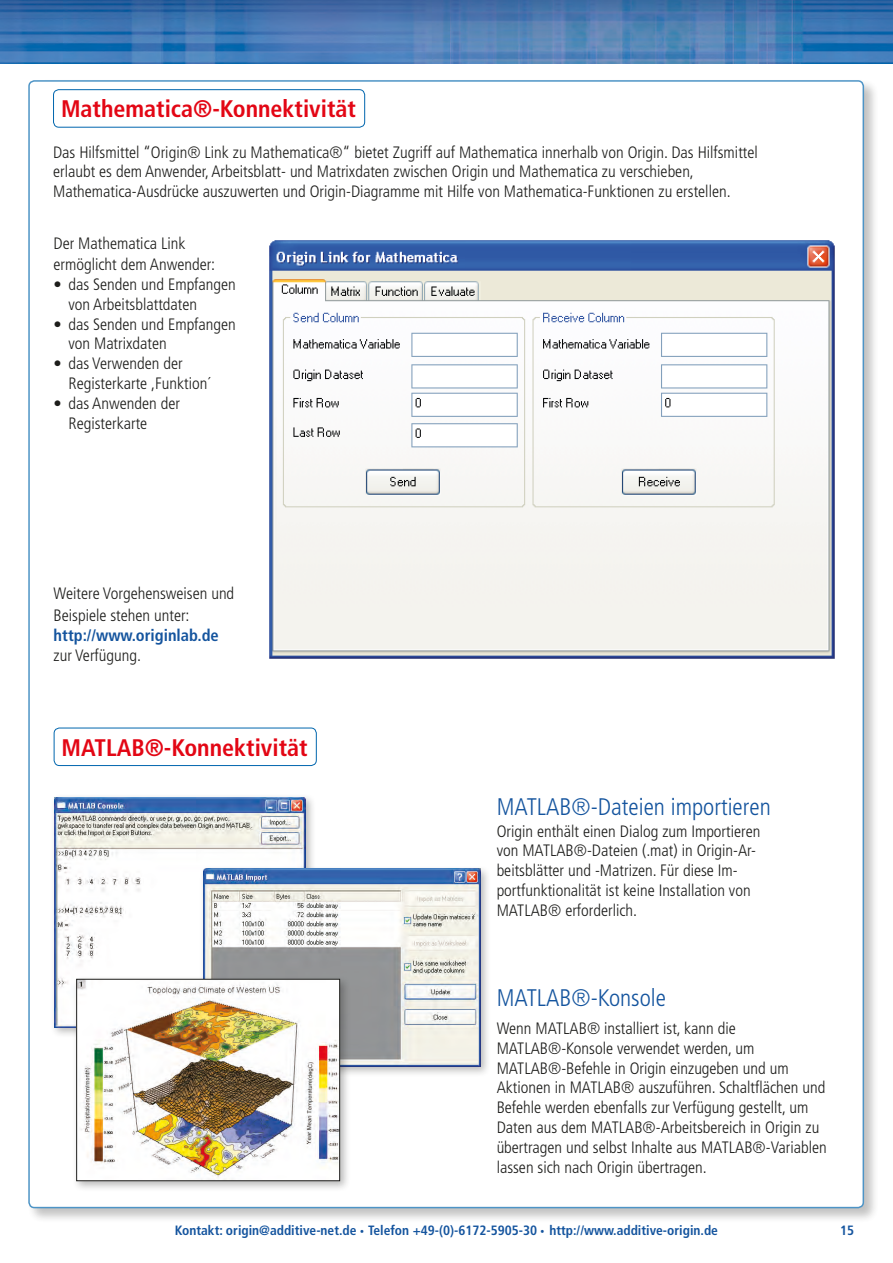
<style>
.page{position:relative;width:893px;height:1263px;background:#fff}
.page>*{position:absolute;margin:0;border:0;box-sizing:border-box;transform-origin:0 0}
.t1{font:700 condensed 24px "Frutiger";color:#e30614}
.t2{font:300 condensed 24px "Frutiger";color:#14549e}
.t3{font:300 condensed 16.5px/19.8px "Frutiger";color:#1d1d1b}
.t4{font:700 condensed 16.5px "Frutiger";color:#14549e}
.t5{font:700 condensed 13.5px "Frutiger";color:#14549e}
.s1{font-family:"Myriad Pro"}
</style>
<div class="page">
<div style="left:27px;top:79px;width:852px;height:1144px;background:#1d1d1b;opacity:.39"></div>
<div style="left:29px;top:81px;width:834px;height:1126px;background:#fff;border-radius:5px"></div>
<img style="left:0;top:0;width:893px;height:64px">
<div style="left:50px;top:793px;width:266px;height:245px;background:#1d1d1b;opacity:.3"></div>
<img style="left:54px;top:797px;width:251px;height:231px">
<div style="left:199px;top:865px;width:292px;height:212px;background:#1d1d1b;opacity:.3"></div>
<img style="left:204px;top:869px;width:276px;height:197px">
<div style="left:72px;top:975px;width:279px;height:217px;background:#1d1d1b;opacity:.3"></div>
<img style="left:78px;top:981px;width:260px;height:198px">
<div style="left:76px;top:979px;width:264px;height:202px;border:1px solid #1d1d1b"></div>
<div style="left:54px;top:728px;width:263px;height:38px;border:1px solid #0066ae;border-radius:5px"></div>
<div style="left:53px;top:89px;width:312px;height:39px;border:1px solid #0066ae;border-radius:5px"></div>
<img style="left:269px;top:240px;width:566px;height:419px">
<h1 class="t1" style="left:61px;top:95px;width:296px">Mathematica®-Konnektivität</h1>
<p class="t3" style="left:53px;top:142px;width:706px">Das Hilfsmittel “Origin® Link zu Mathematica®“ bietet Zugriff auf Mathematica innerhalb von Origin. Das Hilfsmittel erlaubt es dem Anwender, Arbeitsblatt- und Matrixdaten zwischen Origin und Mathematica zu verschieben,<br>Mathematica-Ausdrücke auszuwerten und Origin-Diagramme mit Hilfe von Mathematica-Funktionen zu erstellen.</p>
<p class="t3" style="left:54px;top:232px;width:163px;line-height:21.6px">Der Mathematica Link ermöglicht dem Anwender:</p>
<p class="t3" style="left:68px;top:275px;width:169px;text-indent:-15px">• das Senden und Empfangen von Arbeitsblattdaten</p>
<p class="t3" style="left:68px;top:314px;width:169px;text-indent:-15px">• das Senden und Empfangen von Matrixdaten</p>
<p class="t3" style="left:68px;top:354px;width:144px;text-indent:-15px">• das Verwenden der<br>Registerkarte ,Funktion´</p>
<p class="t3" style="left:68px;top:393px;width:113px;text-indent:-15px">• das Anwenden der<br>Registerkarte</p>
<p class="t3" style="left:54px;top:583px;width:182px;line-height:21.6px">Weitere Vorgehensweisen und<br>Beispiele stehen unter:</p>
<p class="t4" style="left:54px;top:625px;width:167px">http://www.originlab.de</p>
<p class="t3" style="left:54px;top:645px;width:89px">zur Verfügung.</p>
<h1 class="t1" style="left:62px;top:733px;width:247px">MATLAB®-Konnektivität</h1>
<h1 class="t2" style="left:497px;top:793px;width:276px">MATLAB®-Dateien importieren</h1>
<p class="t3" style="left:497px;top:821px;width:265px">Origin enthält einen Dialog zum Importieren von MATLAB®-Dateien (.mat) in Origin-Ar&shy;beitsblätter und -Matrizen. Für diese Im&shy;portfunktionalität ist keine Installation von MATLAB® erforderlich.</p>
<h1 class="t2" style="left:497px;top:984px;width:171px">MATLAB®-Konsole</h1>
<p class="t3" style="left:497px;top:1018px;width:332px">Wenn MATLAB® installiert ist, kann die MATLAB®-Konsole verwendet werden, um MATLAB®-Befehle in Origin einzugeben und um Aktionen in MATLAB® auszuführen. Schaltflächen und Befehle werden ebenfalls zur Verfügung gestellt, um Daten aus dem MATLAB®-Arbeitsbereich in Origin zu übertragen und selbst Inhalte aus MATLAB®-Variablen lassen sich nach Origin übertragen.</p>
<p class="t5" style="left:175px;top:1222px;width:545px">Kontakt: origin@additive-net.de <span class="s1">•</span> Telefon +49-(0)-6172-5905-30 <span class="s1">•</span> http://www.additive-origin.de</p>
<p class="t5" style="left:840px;top:1222px;width:16px">15</p>
</div>
